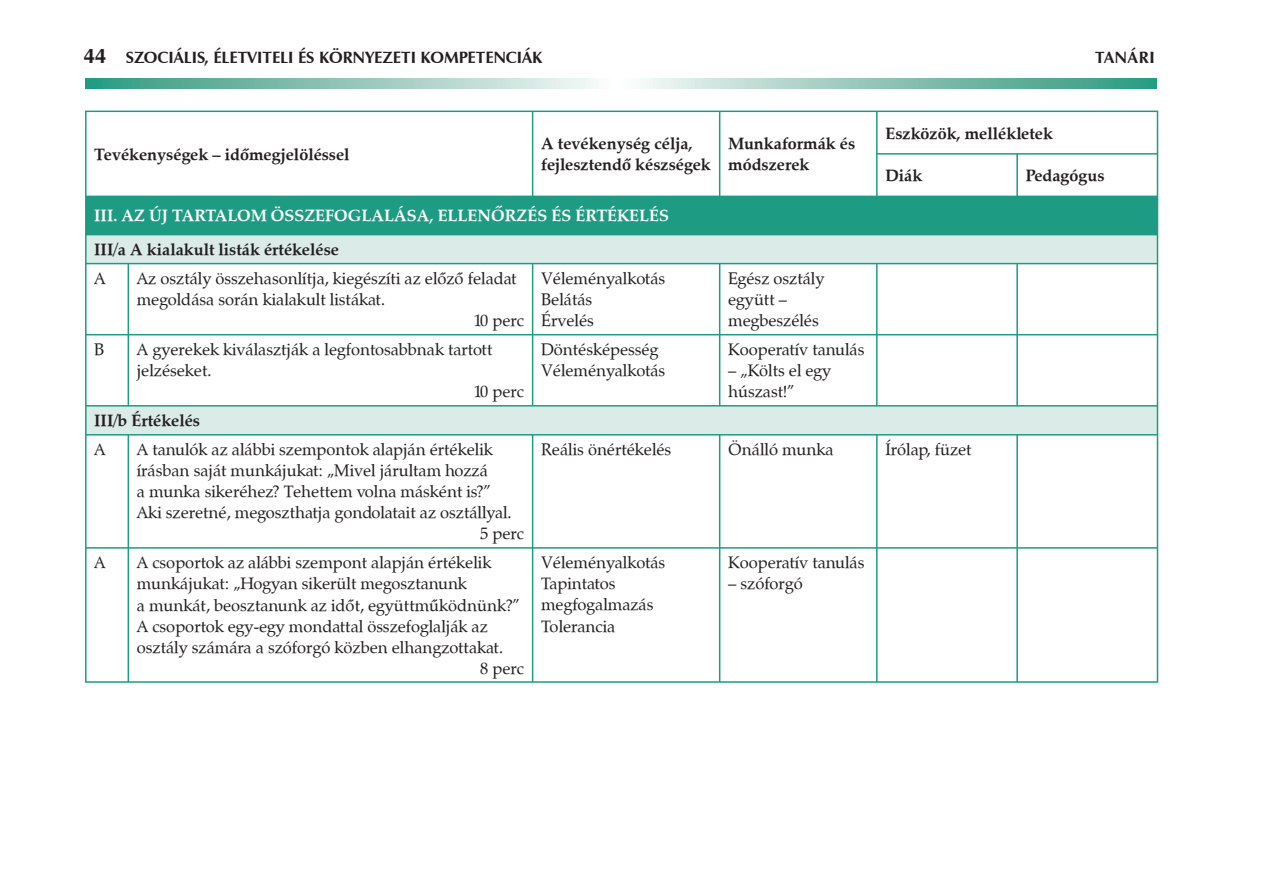
<style>
.page{position:relative;width:1263px;height:893px;background:#fff}
.page>*{position:absolute;margin:0;border:0;box-sizing:border-box;transform-origin:0 0}
.t1{font:16.5px/21px "Zapf Calligraphic 801 PFL";color:#231f20}
.t2{font:700 16.5px/21px "Zapf Calligraphic 801 PFL";color:#231f20}
.t3{font:700 16.5px "Zapf Humanist 601 PFL";color:#231f20}
.t4{font:700 16.5px "Zapf Calligraphic 801 PFL";color:#fff}
.s1{font-size:21px}
</style>
<div class="page">
<svg style="left:85px;top:78px;width:1072px;height:11px;background:#92c7b9"></svg>
<div style="left:86px;top:196px;width:1071px;height:39px;background:#1d9c83"></div>
<svg style="left:87px;top:235px;width:1070px;height:199px"></svg>
<hr style="left:85px;top:112px;width:2px;height:42px;background:#1d9c83">
<hr style="left:85px;top:154px;width:2px;height:42px;background:#1d9c83">
<hr style="left:85px;top:111px;width:448px;height:1px;background:#1d9c83">
<hr style="left:532px;top:112px;width:1px;height:42px;background:#1d9c83">
<hr style="left:532px;top:154px;width:1px;height:42px;background:#1d9c83">
<hr style="left:533px;top:111px;width:625px;height:1px;background:#1d9c83">
<hr style="left:719px;top:112px;width:1px;height:42px;background:#1d9c83">
<hr style="left:876px;top:112px;width:1px;height:41px;background:#1d9c83">
<hr style="left:719px;top:154px;width:1px;height:42px;background:#1d9c83">
<hr style="left:1157px;top:112px;width:1px;height:41px;background:#1d9c83">
<hr style="left:85px;top:196px;width:792px;height:1px;background:#1d9c83">
<hr style="left:876px;top:155px;width:1px;height:41px;background:#1d9c83">
<hr style="left:876px;top:153px;width:282px;height:2px;background:#1d9c83">
<hr style="left:1016px;top:155px;width:2px;height:41px;background:#1d9c83">
<hr style="left:1157px;top:155px;width:1px;height:41px;background:#1d9c83">
<hr style="left:877px;top:196px;width:281px;height:1px;background:#1d9c83">
<hr style="left:85px;top:197px;width:2px;height:37px;background:#1d9c83">
<hr style="left:1157px;top:197px;width:1px;height:37px;background:#1d9c83">
<hr style="left:85px;top:235px;width:2px;height:28px;background:#1d9c83">
<hr style="left:85px;top:234px;width:1073px;height:1px;background:#1d9c83">
<svg style="left:1157px;top:235px;width:1px;height:28px"></svg>
<hr style="left:85px;top:264px;width:2px;height:70px;background:#1d9c83">
<hr style="left:85px;top:335px;width:2px;height:70px;background:#1d9c83">
<hr style="left:85px;top:263px;width:43px;height:1px;background:#1d9c83">
<hr style="left:85px;top:334px;width:43px;height:1px;background:#1d9c83">
<hr style="left:128px;top:264px;width:1px;height:70px;background:#1d9c83">
<hr style="left:128px;top:335px;width:1px;height:70px;background:#1d9c83">
<hr style="left:128px;top:263px;width:1030px;height:1px;background:#1d9c83">
<hr style="left:532px;top:264px;width:1px;height:70px;background:#1d9c83">
<hr style="left:719px;top:264px;width:1px;height:70px;background:#1d9c83">
<hr style="left:876px;top:264px;width:1px;height:70px;background:#1d9c83">
<hr style="left:1016px;top:264px;width:2px;height:70px;background:#1d9c83">
<hr style="left:1157px;top:264px;width:1px;height:70px;background:#1d9c83">
<hr style="left:532px;top:335px;width:1px;height:70px;background:#1d9c83">
<hr style="left:719px;top:335px;width:1px;height:70px;background:#1d9c83">
<hr style="left:876px;top:335px;width:1px;height:70px;background:#1d9c83">
<hr style="left:1016px;top:335px;width:2px;height:70px;background:#1d9c83">
<hr style="left:1157px;top:335px;width:1px;height:70px;background:#1d9c83">
<hr style="left:128px;top:334px;width:1030px;height:1px;background:#1d9c83">
<hr style="left:85px;top:407px;width:2px;height:27px;background:#1d9c83">
<hr style="left:85px;top:405px;width:1073px;height:2px;background:#1d9c83">
<svg style="left:1157px;top:407px;width:1px;height:27px"></svg>
<hr style="left:85px;top:436px;width:2px;height:111px;background:#1d9c83">
<hr style="left:85px;top:434px;width:43px;height:2px;background:#1d9c83">
<hr style="left:128px;top:436px;width:1px;height:111px;background:#1d9c83">
<hr style="left:128px;top:434px;width:1030px;height:2px;background:#1d9c83">
<hr style="left:532px;top:436px;width:1px;height:111px;background:#1d9c83">
<hr style="left:719px;top:436px;width:1px;height:111px;background:#1d9c83">
<hr style="left:876px;top:436px;width:1px;height:111px;background:#1d9c83">
<hr style="left:1016px;top:436px;width:2px;height:111px;background:#1d9c83">
<hr style="left:1157px;top:436px;width:1px;height:111px;background:#1d9c83">
<hr style="left:85px;top:549px;width:2px;height:132px;background:#1d9c83">
<hr style="left:85px;top:547px;width:43px;height:2px;background:#1d9c83">
<hr style="left:85px;top:681px;width:43px;height:2px;background:#1d9c83">
<hr style="left:128px;top:549px;width:1px;height:132px;background:#1d9c83">
<hr style="left:128px;top:547px;width:1030px;height:2px;background:#1d9c83">
<hr style="left:532px;top:549px;width:1px;height:132px;background:#1d9c83">
<hr style="left:719px;top:549px;width:1px;height:132px;background:#1d9c83">
<hr style="left:876px;top:549px;width:1px;height:132px;background:#1d9c83">
<hr style="left:1016px;top:549px;width:2px;height:132px;background:#1d9c83">
<hr style="left:1157px;top:549px;width:1px;height:132px;background:#1d9c83">
<hr style="left:128px;top:681px;width:889px;height:2px;background:#1d9c83">
<hr style="left:1017px;top:681px;width:141px;height:2px;background:#1d9c83">
<p class="t3" style="left:83px;top:47px;width:460px"><span class="s1">44</span> SZOCIÁLIS, ÉLETVITELI ÉS KÖRNYEZETI KOMPETENCIÁK</p>
<p class="t3" style="left:1095px;top:47px;width:61px">TANÁRI</p>
<p class="t2" style="left:94px;top:144px;width:257px">Tevékenységek – időmegjelöléssel</p>
<p class="t2" style="left:541px;top:133px;width:171px">A tevékenység célja, fejlesztendő készségek</p>
<p class="t2" style="left:728px;top:133px;width:129px">Munkaformák és módszerek</p>
<p class="t4" style="left:94px;top:206px;width:576px">III. AZ ÚJ TARTALOM ÖSSZEFOGLALÁSA, ELLENŐRZÉS ÉS ÉRTÉKELÉS</p>
<p class="t2" style="left:94px;top:239px;width:246px">III/a A kialakult listák értékelése</p>
<p class="t1" style="left:94px;top:268px;width:13px">A</p>
<p class="t1" style="left:137px;top:268px;width:381px">Az osztály összehasonlítja, kiegészíti az előző feladat</p>
<p class="t1" style="left:137px;top:289px;width:250px">megoldása során kialakult listákat.</p>
<p class="t1" style="left:474px;top:310px;width:52px">10 perc</p>
<p class="t1" style="left:541px;top:268px;width:126px">Véleményalkotás<br>Belátás<br>Érvelés</p>
<p class="t1" style="left:728px;top:268px;width:98px">Egész osztály együtt – megbeszélés</p>
<p class="t1" style="left:94px;top:339px;width:12px">B</p>
<p class="t1" style="left:137px;top:339px;width:357px">A gyerekek kiválasztják a legfontosabbnak tartott</p>
<p class="t1" style="left:137px;top:360px;width:76px">jelzéseket.</p>
<p class="t1" style="left:474px;top:381px;width:52px">10 perc</p>
<p class="t1" style="left:541px;top:339px;width:126px">Döntésképesség<br>Véleményalkotás</p>
<p class="t1" style="left:728px;top:339px;width:138px">Kooperatív tanulás</p>
<p class="t1" style="left:728px;top:360px;width:105px">– „Költs el egy húszast!”</p>
<p class="t2" style="left:885px;top:122px;width:169px">Eszközök, mellékletek</p>
<p class="t2" style="left:885px;top:165px;width:38px">Diák</p>
<p class="t2" style="left:1026px;top:165px;width:80px">Pedagógus</p>
<p class="t2" style="left:94px;top:410px;width:107px">III/b Értékelés</p>
<p class="t1" style="left:94px;top:439px;width:13px">A</p>
<p class="t1" style="left:137px;top:439px;width:358px">A tanulók az alábbi szempontok alapján értékelik</p>
<p class="t1" style="left:137px;top:460px;width:353px">írásban saját munkájukat: „Mivel járultam hozzá</p>
<p class="t1" style="left:137px;top:481px;width:356px">a munka sikeréhez? Tehettem volna másként is?”</p>
<p class="t1" style="left:137px;top:502px;width:376px">Aki szeretné, megoszthatja gondolatait az osztállyal.</p>
<p class="t1" style="left:480px;top:523px;width:45px">5 perc</p>
<p class="t1" style="left:94px;top:552px;width:13px">A</p>
<p class="t1" style="left:137px;top:552px;width:356px">A csoportok az alábbi szempont alapján értékelik</p>
<p class="t1" style="left:137px;top:573px;width:332px">munkájukat: „Hogyan sikerült megosztanunk</p>
<p class="t1" style="left:137px;top:594px;width:385px">a munkát, beosztanunk az időt, együttműködnünk?”</p>
<p class="t1" style="left:137px;top:615px;width:352px">A csoportok egy-egy mondattal összefoglalják az</p>
<p class="t1" style="left:137px;top:636px;width:368px">osztály számára a szóforgó közben elhangzottakat.</p>
<p class="t1" style="left:480px;top:657px;width:45px">8 perc</p>
<p class="t1" style="left:541px;top:439px;width:132px">Reális önértékelés</p>
<p class="t1" style="left:728px;top:439px;width:107px">Önálló munka</p>
<p class="t1" style="left:885px;top:439px;width:88px">Írólap, füzet</p>
<p class="t1" style="left:541px;top:552px;width:126px">Véleményalkotás<br>Tapintatos megfogalmazás<br>Tolerancia</p>
<p class="t1" style="left:728px;top:552px;width:138px">Kooperatív tanulás</p>
<p class="t1" style="left:728px;top:573px;width:76px">– szóforgó</p>
</div>
